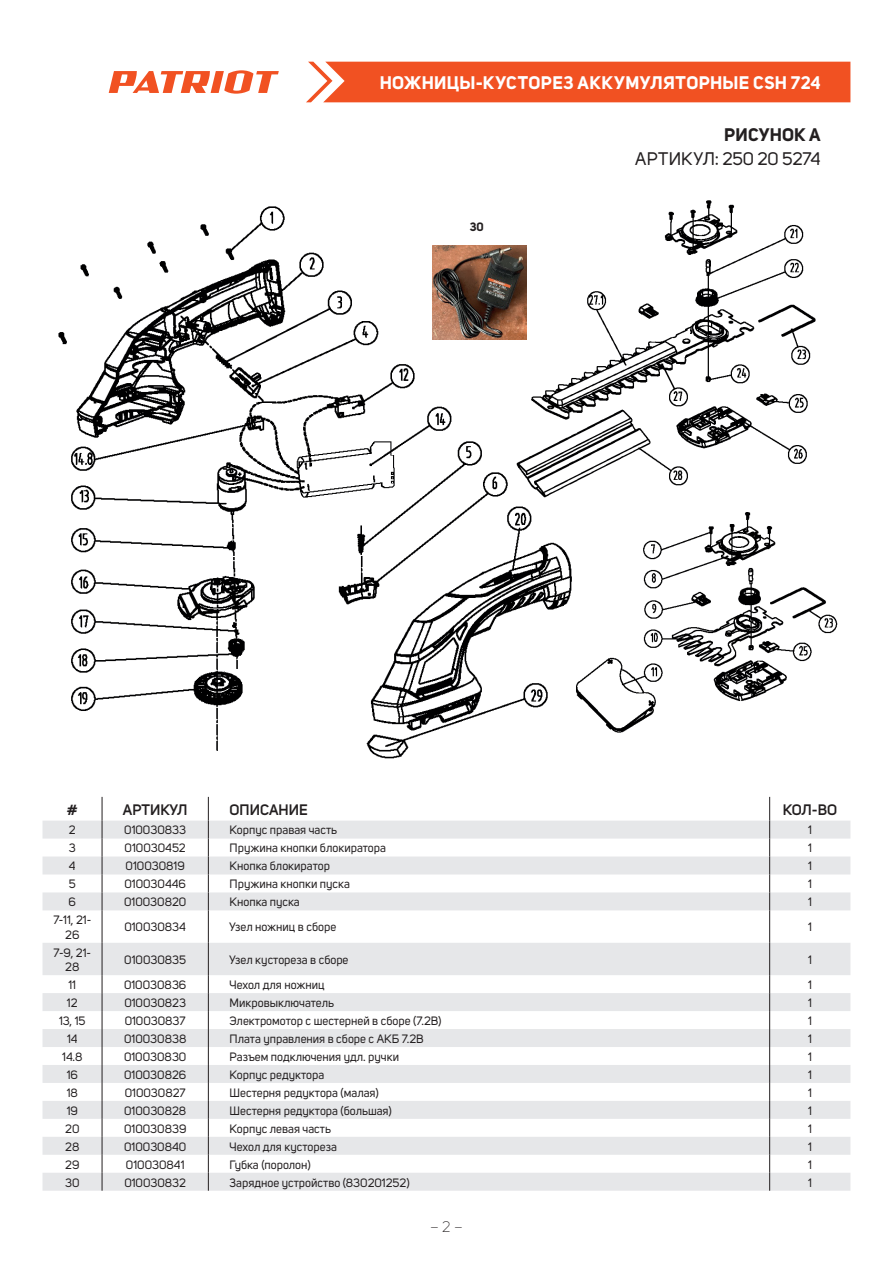
<style>
.page{position:relative;width:893px;height:1263px;background:#fff}
.page>*{position:absolute;margin:0;border:0;box-sizing:border-box;transform-origin:0 0}
.t1{font:700 18px "Uni Sans";letter-spacing:.02em;color:#fff}
.t2{font:18px "Uni Sans";letter-spacing:-.005em;color:#231f20}
.t3{font:700 18px "Uni Sans";letter-spacing:.01em;color:#231f20}
.t4{font:600 15px "Uni Sans";color:#231f20}
.t5{font:300 15px "Uni Sans";color:#231f20}
.t6{font:12px/14.4px "Uni Sans";color:#231f20;text-align:center}
.t7{font:700 12px "Uni Sans";color:#231f20}
</style>
<div class="page">
<div style="left:306px;top:62px;width:544px;height:40px;background:#f15122"></div>
<svg style="left:109px;top:70px;width:170px;height:24px"></svg>
<svg style="left:43px;top:821px;width:807px;height:370px;fill:#e6e7e9"></svg>
<svg style="left:102px;top:797px;width:1px;height:113px"></svg>
<svg style="left:208px;top:797px;width:1px;height:113px"></svg>
<svg style="left:769px;top:797px;width:1px;height:113px"></svg>
<hr style="left:102px;top:910px;width:1px;height:33px;background:#231f20">
<hr style="left:208px;top:910px;width:1px;height:33px;background:#231f20">
<hr style="left:769px;top:910px;width:1px;height:33px;background:#231f20">
<hr style="left:102px;top:943px;width:1px;height:32px;background:#231f20">
<hr style="left:208px;top:943px;width:1px;height:32px;background:#231f20">
<hr style="left:769px;top:943px;width:1px;height:32px;background:#231f20">
<svg style="left:102px;top:975px;width:1px;height:216px"></svg>
<svg style="left:208px;top:975px;width:1px;height:216px"></svg>
<svg style="left:769px;top:975px;width:1px;height:216px"></svg>
<img style="left:58px;top:206px;width:514px;height:553px">
<img style="left:576px;top:512px;width:262px;height:221px">
<img style="left:512px;top:200px;width:304px;height:302px">
<img style="left:433px;top:246px;width:94px;height:93px">
<h1 class="t1" style="left:380px;top:72px;width:442px">НОЖНИЦЫ-КУСТОРЕЗ АККУМУЛЯТОРНЫЕ CSH 724</h1>
<h1 class="t3" style="left:724px;top:123px;width:98px">РИСУНОК A</h1>
<h1 class="t2" style="left:635px;top:148px;width:187px">АРТИКУЛ: 250 20 5274</h1>
<p class="t7" style="left:470px;top:220px;width:16px">30</p>
<p class="t4" style="left:67px;top:800px;width:12px">#</p>
<p class="t4" style="left:123px;top:800px;width:66px">АРТИКУЛ</p>
<p class="t4" style="left:230px;top:800px;width:80px">ОПИСАНИЕ</p>
<p class="t4" style="left:783px;top:800px;width:56px">КОЛ-ВО</p>
<p class="t6" style="left:69px;top:823px;width:8px">2</p>
<p class="t6" style="left:124px;top:823px;width:63px">010030833</p>
<p class="t6" style="left:230px;top:823px;width:109px">Корпус правая часть</p>
<p class="t6" style="left:808px;top:823px;width:5px">1</p>
<p class="t6" style="left:69px;top:841px;width:8px">3</p>
<p class="t6" style="left:125px;top:841px;width:63px">010030452</p>
<p class="t6" style="left:230px;top:841px;width:158px">Пружина кнопки блокиратора</p>
<p class="t6" style="left:808px;top:841px;width:5px">1</p>
<p class="t6" style="left:69px;top:859px;width:8px">4</p>
<p class="t6" style="left:126px;top:859px;width:61px">010030819</p>
<p class="t6" style="left:230px;top:859px;width:102px">Кнопка блокиратор</p>
<p class="t6" style="left:808px;top:859px;width:5px">1</p>
<p class="t6" style="left:69px;top:877px;width:8px">5</p>
<p class="t6" style="left:124px;top:877px;width:63px">010030446</p>
<p class="t6" style="left:230px;top:877px;width:122px">Пружина кнопки пуска</p>
<p class="t6" style="left:808px;top:877px;width:5px">1</p>
<p class="t6" style="left:69px;top:895px;width:9px">6</p>
<p class="t6" style="left:124px;top:895px;width:64px">010030820</p>
<p class="t6" style="left:230px;top:895px;width:72px">Кнопка пуска</p>
<p class="t6" style="left:808px;top:895px;width:5px">1</p>
<p class="t6" style="left:53px;top:913px;width:39px">7-11, 21-<br>26</p>
<p class="t6" style="left:124px;top:920px;width:63px">010030834</p>
<p class="t6" style="left:230px;top:920px;width:108px">Узел ножниц в сборе</p>
<p class="t6" style="left:808px;top:920px;width:5px">1</p>
<p class="t6" style="left:54px;top:945px;width:39px">7-9, 21-<br>28</p>
<p class="t6" style="left:124px;top:952px;width:63px">010030835</p>
<p class="t6" style="left:230px;top:952px;width:120px">Узел кустореза в сборе</p>
<p class="t6" style="left:808px;top:952px;width:5px">1</p>
<p class="t6" style="left:68px;top:978px;width:9px">11</p>
<p class="t6" style="left:124px;top:978px;width:64px">010030836</p>
<p class="t6" style="left:230px;top:978px;width:96px">Чехол для ножниц</p>
<p class="t6" style="left:808px;top:978px;width:5px">1</p>
<p class="t6" style="left:67px;top:996px;width:12px">12</p>
<p class="t6" style="left:124px;top:996px;width:63px">010030823</p>
<p class="t6" style="left:230px;top:996px;width:106px">Микровыключатель</p>
<p class="t6" style="left:808px;top:996px;width:5px">1</p>
<p class="t6" style="left:59px;top:1013px;width:28px">13, 15</p>
<p class="t6" style="left:125px;top:1013px;width:63px">010030837</p>
<p class="t6" style="left:230px;top:1013px;width:213px">Электромотор с шестерней в сборе (7.2В)</p>
<p class="t6" style="left:808px;top:1013px;width:5px">1</p>
<p class="t6" style="left:67px;top:1031px;width:12px">14</p>
<p class="t6" style="left:124px;top:1031px;width:64px">010030838</p>
<p class="t6" style="left:230px;top:1031px;width:196px">Плата управления в сборе с АКБ 7.2В</p>
<p class="t6" style="left:808px;top:1031px;width:5px">1</p>
<p class="t6" style="left:62px;top:1049px;width:22px">14.8</p>
<p class="t6" style="left:124px;top:1049px;width:64px">010030830</p>
<p class="t6" style="left:230px;top:1049px;width:171px">Разъем подключения удл. ручки</p>
<p class="t6" style="left:808px;top:1049px;width:5px">1</p>
<p class="t6" style="left:67px;top:1067px;width:13px">16</p>
<p class="t6" style="left:124px;top:1067px;width:64px">010030826</p>
<p class="t6" style="left:230px;top:1067px;width:96px">Корпус редуктора</p>
<p class="t6" style="left:808px;top:1067px;width:5px">1</p>
<p class="t6" style="left:67px;top:1085px;width:13px">18</p>
<p class="t6" style="left:125px;top:1085px;width:62px">010030827</p>
<p class="t6" style="left:230px;top:1085px;width:151px">Шестерня редуктора (малая)</p>
<p class="t6" style="left:808px;top:1085px;width:5px">1</p>
<p class="t6" style="left:67px;top:1103px;width:13px">19</p>
<p class="t6" style="left:124px;top:1103px;width:64px">010030828</p>
<p class="t6" style="left:230px;top:1103px;width:164px">Шестерня редуктора (большая)</p>
<p class="t6" style="left:808px;top:1103px;width:5px">1</p>
<p class="t6" style="left:65px;top:1121px;width:16px">20</p>
<p class="t6" style="left:124px;top:1121px;width:64px">010030839</p>
<p class="t6" style="left:230px;top:1121px;width:103px">Корпус левая часть</p>
<p class="t6" style="left:808px;top:1121px;width:5px">1</p>
<p class="t6" style="left:65px;top:1139px;width:16px">28</p>
<p class="t6" style="left:124px;top:1139px;width:64px">010030840</p>
<p class="t6" style="left:230px;top:1139px;width:109px">Чехол для кустореза</p>
<p class="t6" style="left:808px;top:1139px;width:5px">1</p>
<p class="t6" style="left:65px;top:1157px;width:16px">29</p>
<p class="t6" style="left:126px;top:1157px;width:60px">010030841</p>
<p class="t6" style="left:230px;top:1157px;width:83px">Губка (поролон)</p>
<p class="t6" style="left:808px;top:1157px;width:5px">1</p>
<p class="t6" style="left:65px;top:1175px;width:16px">30</p>
<p class="t6" style="left:124px;top:1175px;width:63px">010030832</p>
<p class="t6" style="left:230px;top:1175px;width:182px">Зарядное устройство (830201252)</p>
<p class="t6" style="left:808px;top:1175px;width:5px">1</p>
<p class="t5" style="left:430px;top:1218px;width:34px">– 2 –</p>
</div>
